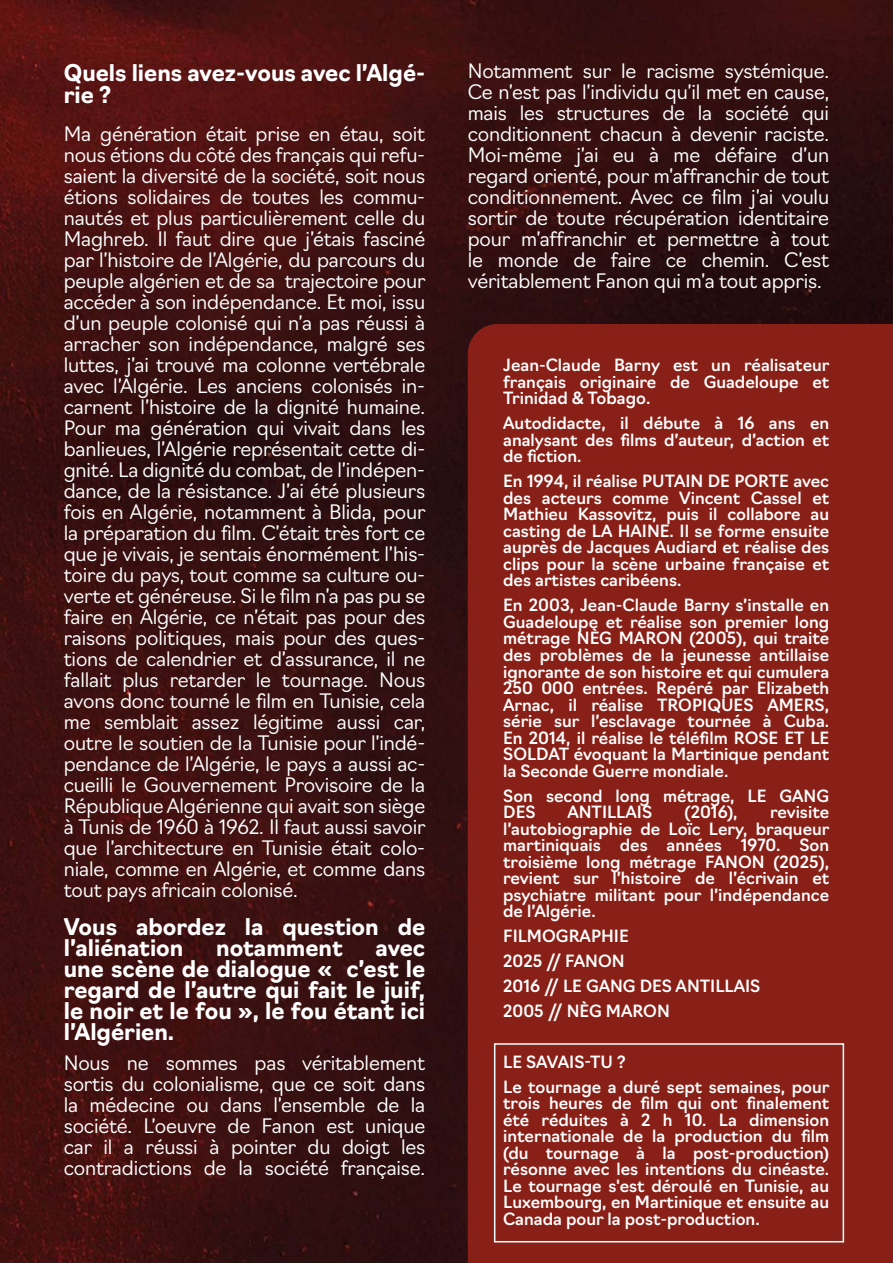
<style>
.page{position:relative;width:893px;height:1263px;background:#fff}
.page>*{position:absolute;margin:0;border:0;box-sizing:border-box;transform-origin:0 0}
.t1{font:700 22.5px/21px "Navigo";color:#fff}
.t2{font:300 19.5px/21px "Navigo";letter-spacing:-.01em;color:#fff;text-align:justify}
.t3{font:500 16.5px/16.5px "Navigo";color:#fff;text-align:justify}
</style>
<div class="page">
<img style="left:0;top:0;width:893px;height:1263px">
<div style="left:468px;top:324px;width:425px;height:939px;background:#892017"></div>
<div style="left:494px;top:1043px;width:350px;height:199px;border:2px solid #fff"></div>
<p class="t1" style="left:64px;top:59px;width:363px;line-height:22.5px">Quels liens avez-vous avec l’Algé&shy;rie ?</p>
<p class="t2" style="left:64px;top:122px;width:363px">Ma génération était prise en étau, soit nous étions du côté des français qui refu&shy;saient la diversité de la société, soit nous étions solidaires de toutes les commu&shy;nautés et plus particulièrement celle du Maghreb. Il faut dire que j’étais fasciné par l’histoire de l’Algérie, du parcours du peuple algérien et de sa trajectoire pour accéder à son indépendance. Et moi, issu d’un peuple colonisé qui n’a pas réussi à arracher son indépendance, malgré ses luttes, j’ai trouvé ma colonne vertébrale avec l’Algérie. Les anciens colonisés in&shy;carnent l’histoire de la dignité humaine.<br>Pour ma génération qui vivait dans les banlieues, l’Algérie représentait cette di&shy;gnité. La dignité du combat, de l’indépen&shy;dance, de la résistance. J’ai été plusieurs fois en Algérie, notamment à Blida, pour la préparation du film. C’était très fort ce que je vivais, je sentais énormément l’his&shy;toire du pays, tout comme sa culture ou&shy;verte et généreuse. Si le film n’a pas pu se faire en Algérie, ce n’était pas pour des raisons politiques, mais pour des ques&shy;tions de calendrier et d’assurance, il ne fallait plus retarder le tournage. Nous avons donc tourné le film en Tunisie, cela me semblait assez légitime aussi car, outre le soutien de la Tunisie pour l’indé&shy;pendance de l’Algérie, le pays a aussi ac&shy;cueilli le Gouvernement Provisoire de la République Algérienne qui avait son siège à Tunis de 1960 à 1962. Il faut aussi savoir que l’architecture en Tunisie était colo&shy;niale, comme en Algérie, et comme dans tout pays africain colonisé.</p>
<p class="t1" style="left:64px;top:915px;width:363px">Vous abordez la question de l’aliénation</p>
<p class="t1" style="left:216px;top:936px;width:128px">notamment</p>
<p class="t1" style="left:64px;top:936px;width:363px;text-align:justify;text-indent:312px">avec une scène de dialogue « c’est le regard de l’autre qui fait le juif, le noir et le fou », le fou étant ici l’Algérien.</p>
<p class="t2" style="left:64px;top:1050px;width:363px">Nous ne sommes pas véritablement sortis du colonialisme, que ce soit dans la médecine ou dans l’ensemble de la société. L’oeuvre de Fanon est unique car il a réussi à pointer du doigt les contradictions de la société française.</p>
<p class="t2" style="left:468px;top:59px;width:363px">Notamment sur le racisme systémique.<br>Ce n’est pas l’individu qu’il met en cause, mais les structures de la société qui conditionnent chacun à devenir raciste.<br>Moi-même j’ai eu à me défaire d’un regard orienté, pour m’affranchir de tout conditionnement. Avec ce film j’ai voulu sortir de toute récupération identitaire pour m’affranchir et permettre à tout le monde de faire ce chemin. C’est véritablement Fanon qui m’a tout appris.</p>
<p class="t3" style="left:503px;top:356px;width:328px">Jean-Claude Barny est un réalisateur français originaire de Guadeloupe et Trinidad &amp; Tobago.</p>
<p class="t3" style="left:503px;top:414px;width:328px">Autodidacte, il débute à 16 ans en analysant des films d’auteur, d’action et de fiction.</p>
<p class="t3" style="left:503px;top:472px;width:328px">En 1994, il réalise PUTAIN DE PORTE avec des acteurs comme Vincent Cassel et Mathieu Kassovitz, puis il collabore au casting de LA HAINE. Il se forme ensuite auprès de Jacques Audiard et réalise des clips pour la scène urbaine française et des artistes caribéens.</p>
<p class="t3" style="left:503px;top:596px;width:328px">En 2003, Jean-Claude Barny s’installe en Guadeloupe et réalise son premier long métrage NÈG MARON (2005), qui traite des problèmes de la jeunesse antillaise ignorante de son histoire et qui cumulera 250 000 entrées. Repéré par Elizabeth Arnac, il réalise TROPIQUES AMERS, série sur l’esclavage tournée à Cuba.<br>En 2014, il réalise le téléfilm ROSE ET LE SOLDAT évoquant la Martinique pendant la Seconde Guerre mondiale.</p>
<p class="t3" style="left:503px;top:786px;width:327px">Son second long métrage, LE GANG<br>DES</p>
<p class="t3" style="left:567px;top:802px;width:86px">ANTILLAIS</p>
<p class="t3" style="left:684px;top:802px;width:55px">(2016),</p>
<p class="t3" style="left:503px;top:802px;width:328px;text-indent:267px">revisite l’autobiographie de Loïc Lery, braqueur martiniquais des années 1970. Son troisième long métrage FANON (2025), revient sur l’histoire de l’écrivain et psychiatre militant pour l’indépendance de l’Algérie.</p>
<p class="t3" style="left:503px;top:922px;width:259px;line-height:25px;text-align:left">FILMOGRAPHIE<br>2025 // FANON<br>2016 // LE GANG DES ANTILLAIS<br>2005 // NÈG MARON</p>
<p class="t3" style="left:503px;top:1048px;width:328px;line-height:25px">LE SAVAIS-TU ?<br>Le tournage a duré sept semaines, pour</p>
<p class="t3" style="left:503px;top:1093px;width:328px">trois heures de film qui ont finalement été réduites à 2 h 10. La dimension internationale de la production du film (du tournage à la post-production) résonne avec les intentions du cinéaste.<br>Le tournage s'est déroulé en Tunisie, au Luxembourg, en Martinique et ensuite au Canada pour la post-production.</p>
</div>
